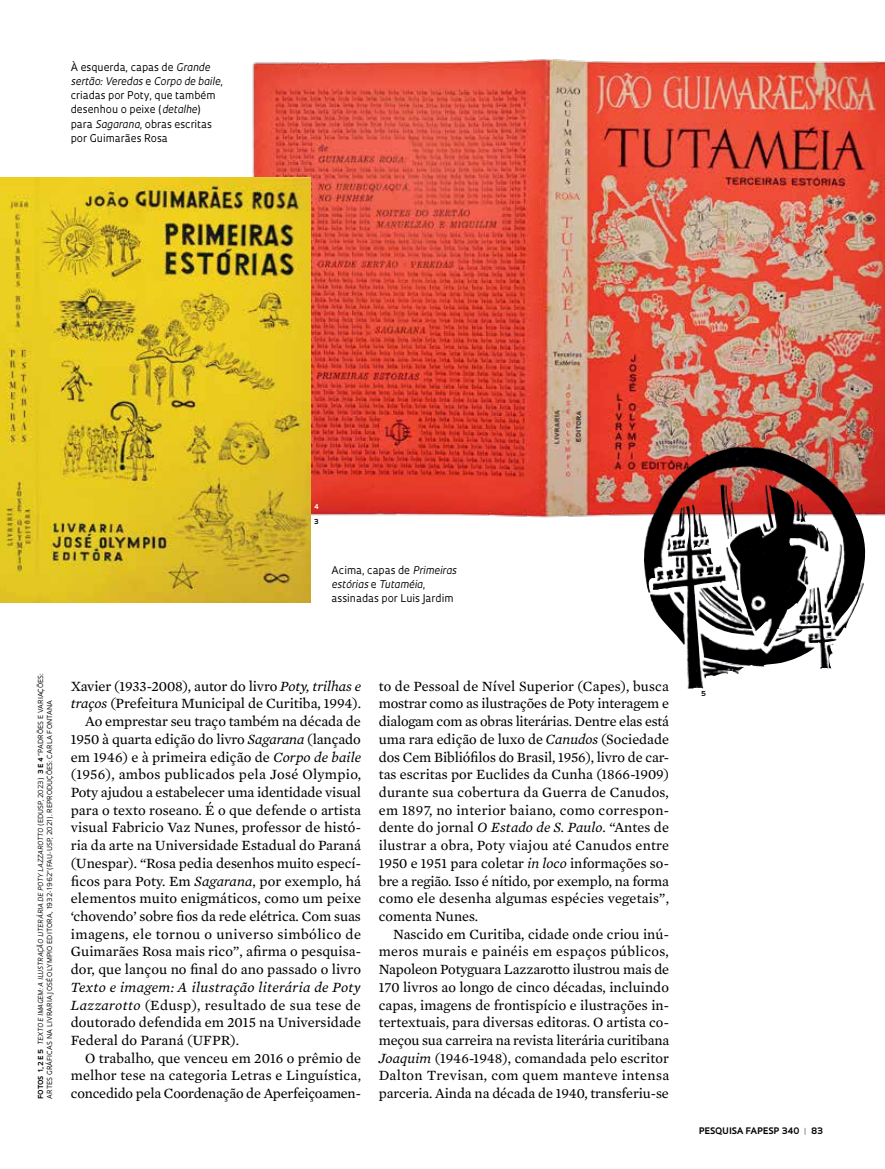
<style>
.page{position:relative;width:885px;height:1169px;background:#fff}
.page>*{position:absolute;margin:0;border:0;box-sizing:border-box;transform-origin:0 0}
.t1{font:14.4px/17.7px "Mercury Text G2";color:#000;text-align:justify}
.t2{font:10.35px/14.1px "Oculum";color:#000}
.t3{font:700 8.7px "Oculum";letter-spacing:.015em;color:#000}
.t4{font:6.75px/8.9px "Oculum";letter-spacing:.02em;color:#000}
.t5{font:700 6.75px "Oculum";color:#000}
.t6{font:700 6.75px "Oculum";color:#fff}
.s1{font-style:italic}
.s2{font-weight:700}
.s3{color:#939598}
</style>
<div class="page">
<img style="left:252px;top:59px;width:633px;height:459px">
<img style="left:0;top:177px;width:311px;height:425px">
<img style="left:0;top:35px;width:1px;height:385px">
<img style="left:640px;top:446px;width:228px;height:202px">
<p class="t2" style="left:71px;top:60px;width:154px">À esquerda, capas de <span class="s1">Grande sertão: Veredas</span> e <span class="s1">Corpo de baile</span>, criadas por Poty, que também desenhou o peixe (<span class="s1">detalhe</span>) para <span class="s1">Sagarana</span>, obras escritas por Guimarães Rosa</p>
<p class="t6" style="left:314px;top:501px;width:6px">4</p>
<p class="t5" style="left:314px;top:517px;width:6px">3</p>
<p class="t2" style="left:332px;top:562px;width:126px">Acima, capas de <span class="s1">Primeiras estórias</span> e <span class="s1">Tutaméia</span>, assinadas por Luis Jardim</p>
<p class="t4" style="left:36px;top:1098px;width:427px;rotate:-90deg"><span class="s2">FOTOS 1, 2 E 5</span> <span class="s1">TEXTO E IMAGEM: A ILUSTRAÇÃO LITERÁRIA DE POTY LAZZAROTTO</span> (EDUSP, 2023) <span class="s2">3 E 4</span> “PADRÕES E VARIAÇÕES:<br>ARTES GRÁFICAS NA LIVRARIA JOSÉ OLYMPIO EDITORA, 1932-1962”(FAU-USP, 2021). REPRODUÇÕES: CARLA FONTANA</p>
<p class="t1" style="left:71px;top:676px;width:292px;text-align:right">Xavier (1933-2008), autor do livro <span class="s1">Poty, trilhas e traços</span> (Prefeitura Municipal de Curitiba, 1994).<br>Ao emprestar seu traço também na década de 1950 à quarta edição do livro <span class="s1">Sagarana</span> (lançado em 1946) e à primeira edição de <span class="s1">Corpo de baile </span>(1956), ambos publicados pela José Olympio, Poty ajudou a estabelecer uma identidade visual para o texto roseano. É o que defende o artista visual Fabricio Vaz Nunes, professor de histó&shy;ria da arte na Universidade Estadual do Paraná (Unespar). “Rosa pedia desenhos muito especí&shy;ficos para Poty. Em <span class="s1">Sagarana</span>, por exemplo, há elementos muito enigmáticos, como um peixe ‘chovendo’ sobre fios da rede elétrica. Com suas imagens, ele tornou o universo simbólico de Guimarães Rosa mais rico”, afirma o pesquisa&shy;dor, que lançou no final do ano passado o livro</p>
<p class="t1" style="left:71px;top:977px;width:292px"><span class="s1">Texto e imagem: A ilustração literária de Poty Lazzarotto</span> (Edusp), resultado de sua tese de doutorado defendida em 2015 na Universidade Federal do Paraná (UFPR).</p>
<p class="t1" style="left:71px;top:1048px;width:292px;text-indent:14px">O trabalho, que venceu em 2016 o prêmio de melhor tese na categoria Letras e Linguística, concedido pela Coordenação de Aperfeiçoamen-</p>
<p class="t1" style="left:379px;top:676px;width:292px">to de Pessoal de Nível Superior (Capes), busca mostrar como as ilustrações de Poty interagem e dialogam com as obras literárias. Dentre elas está uma rara edição de luxo de <span class="s1">Canudos</span> (Sociedade dos Cem Bibliófilos do Brasil, 1956), livro de car&shy;tas escritas por Euclides da Cunha (1866-1909) durante sua cobertura da Guerra de Canudos, em 1897, no interior baiano, como correspon&shy;dente do jornal <span class="s1">O Estado de S. Paulo</span>. “Antes de ilustrar a obra, Poty viajou até Canudos entre 1950 e 1951 para coletar <span class="s1">in loco</span> informações so&shy;bre a região. Isso é nítido, por exemplo, na forma como ele desenha algumas espécies vegetais”, comenta Nunes.</p>
<p class="t1" style="left:379px;top:924px;width:292px;text-indent:14px">Nascido em Curitiba, cidade onde criou inú&shy;meros murais e painéis em espaços públicos, Napoleon Potyguara Lazzarotto ilustrou mais de 170 livros ao longo de cinco décadas, incluindo capas, imagens de frontispício e ilustrações in&shy;tertextuais, para diversas editoras. O artista co&shy;meçou sua carreira na revista literária curitibana <span class="s1">Joaquim</span> (1946-1948), comandada pelo escritor Dalton Trevisan, com quem manteve intensa parceria. Ainda na década de 1940, transferiu-se</p>
<p class="t5" style="left:701px;top:688px;width:6px">5</p>
<p class="t3" style="left:699px;top:1124px;width:126px">PESQUISA FAPESP 340 <span class="s3">|</span> 83</p>
</div>
